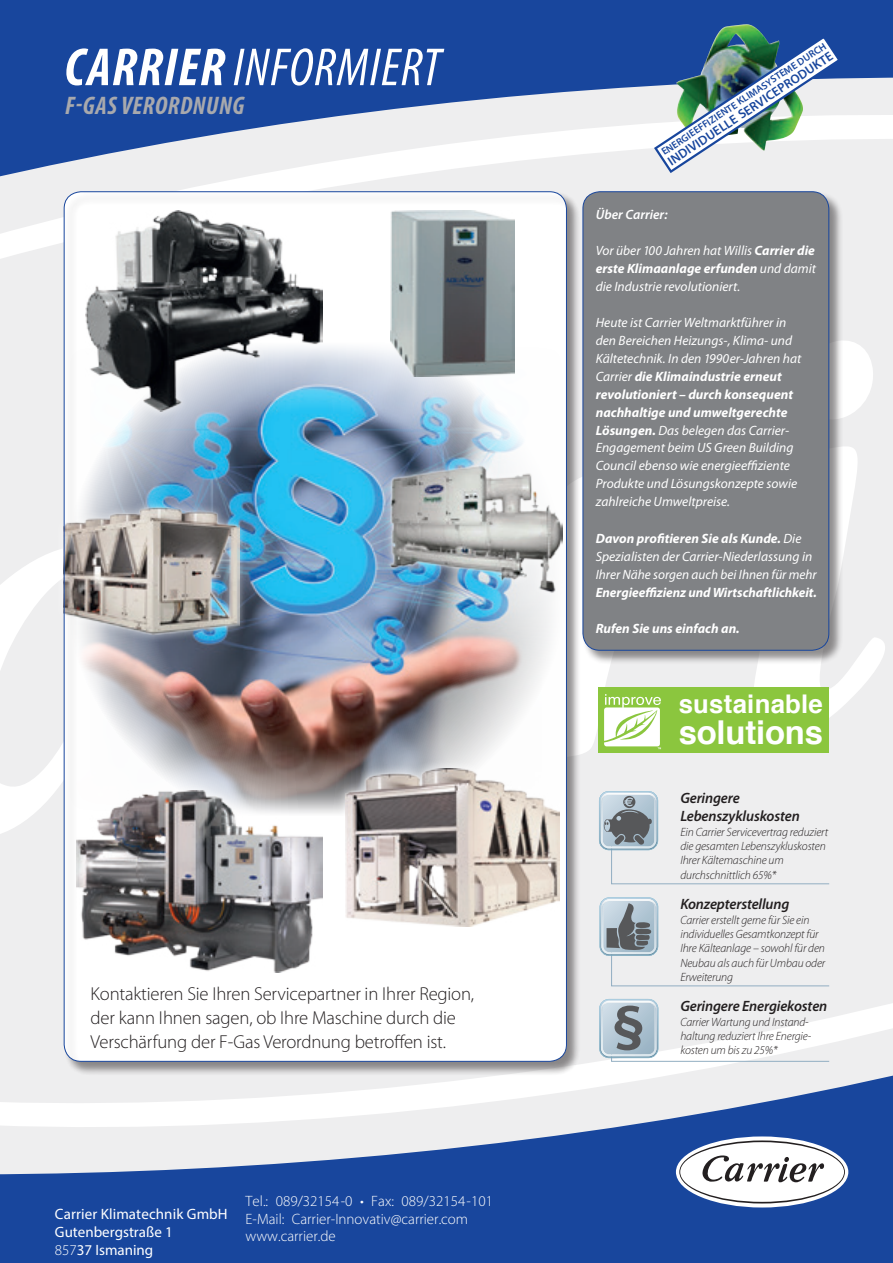
<style>
.page{position:relative;width:893px;height:1263px;background:#fff}
.page>*{position:absolute;margin:0;border:0;box-sizing:border-box;transform-origin:0 0}
.t1{font:italic condensed 54px "Myriad Pro";letter-spacing:.02em;color:#fff}
.t2{font:700 32.85px "Helvetica";letter-spacing:-.005em;color:#fff}
.t3{font:700 25.8px "Helvetica";letter-spacing:.01em;color:#fff}
.t4{font:italic 700 condensed 25.5px "Myriad Pro";letter-spacing:.02em;color:#a8a9ad}
.t5{font:300 18.75px/24px "Myriad Pro";letter-spacing:-.01em;color:#231f20}
.t6{font:300 15px/17.9px "Myriad Pro";color:#fff}
.t7{font:italic 600 15px/18px "Myriad Pro";letter-spacing:-.01em;color:#231f20}
.t8{font:15px/18px "Myriad Pro";color:#fff}
.t9{font:italic 13.5px/18px "Myriad Pro";color:#fff}
.t10{font:italic 700 13.5px "Myriad Pro";letter-spacing:-.005em;color:#fff}
.t11{font:italic 600 13.5px "Myriad Pro";color:#fff}
.t12{font:600 13.05px "Myriad Pro";color:#18469d}
.t13{font:italic 300 12px/14.2px "Myriad Pro";letter-spacing:-.01em;color:#231f20}
.t14{font:600 10.05px "Myriad Pro";color:#18469d}
.s1{font-weight:700}
.s2{font-weight:300}
</style>
<div class="page">
<div style="left:0;top:183px;width:893px;height:866px;background:#eeeeef"></div>
<svg style="left:1px;top:529px;width:63px;height:322px;fill:#eeeeef"></svg>
<svg style="left:0;top:443px;width:1px;height:456px"></svg>
<svg style="left:580px;top:453px;width:198px;height:311px;fill:#eeeeef"></svg>
<svg style="left:701px;top:336px;width:192px;height:405px;fill:#eeeeef"></svg>
<svg style="left:891px;top:390px;width:2px;height:326px"></svg>
<svg style="left:0;top:1049px;width:893px;height:20px;fill:#eeeeef"></svg>
<svg style="left:0;top:0;width:893px;height:183px;background:#6281ba"></svg>
<svg style="left:0;top:1069px;width:893px;height:194px;background:#6b87bd"></svg>
<svg style="left:676px;top:1136px;width:172px;height:71px"></svg>
<svg style="left:679px;top:1140px;width:166px;height:63px"></svg>
<div style="left:680px;top:1142px;width:164px;height:60px;background:#fff;border-radius:50%"></div>
<svg style="left:702px;top:1155px;width:122px;height:27px"></svg>
<img style="left:676px;top:25px;width:127px;height:9px">
<img style="left:652px;top:34px;width:190px;height:141px">
<div style="left:582px;top:191px;width:261px;height:473px;background:#231f20;opacity:.5"></div>
<div style="left:583px;top:192px;width:246px;height:458px;background:#808285;border-radius:17px"></div>
<div style="left:583px;top:191px;width:246px;height:460px;border:1px solid #18469d;border-radius:17px"></div>
<svg style="left:599px;top:791px;width:231px;height:93px;background:#dfe1e4"></svg>
<div style="left:599px;top:687px;width:230px;height:66px;background:#8bc63e"></div>
<svg style="left:604px;top:694px;width:57px;height:55px"></svg>
<svg style="left:599px;top:999px;width:231px;height:63px"></svg>
<svg style="left:600px;top:897px;width:230px;height:90px;background:#dfe2e4"></svg>
<div style="left:54px;top:498px;width:194px;height:144px;background:#fff;opacity:.75"></div>
<div style="left:64px;top:191px;width:516px;height:884px;background:#231f20;opacity:.5"></div>
<img style="left:390px;top:211px;width:124px;height:166px">
<div style="left:336px;top:758px;width:232px;height:177px;background:#fff;opacity:.75"></div>
<img style="left:345px;top:768px;width:214px;height:158px">
<div style="left:76px;top:201px;width:256px;height:219px;background:#fff;opacity:.75"></div>
<img style="left:85px;top:211px;width:238px;height:200px">
<h1 class="t1" style="left:64px;top:38px;width:378px"><span class="s1">CARRIER</span> INFORMIERT</h1>
<h3 class="t4" style="left:65px;top:92px;width:181px">F-GAS VERORDNUNG</h3>
<h3 class="t5" style="left:91px;top:982px;width:385px">Kontaktieren Sie Ihren Servicepartner in Ihrer Region, der kann Ihnen sagen, ob Ihre Maschine durch die<br>Verschärfung der F-Gas Verordnung betroffen ist.</h3>
<p class="t8" style="left:55px;top:1205px;width:174px">Carrier Klimatechnik GmbH<br>Gutenbergstraße 1<br><span class="s2">857</span>37 Ismaning</p>
<p class="t6" style="left:246px;top:1192px;width:249px">Tel.: 089/32154-0 • Fax: 089/32154-101<br>E-Mail: Carrier-Innovativ@carrier.com www.carrier.de</p>
<p class="t14" style="left:659px;top:148px;width:197px;rotate:-34deg">ENERGIEEFFIZIENTE KLIMASYSTEME DURCH</p>
<p class="t12" style="left:665px;top:156px;width:197px;rotate:-34deg">INDIVIDUELLE SERVICEPRODUKTE</p>
<p class="t11" style="left:596px;top:205px;width:73px">Über Carrier:</p>
<p class="t9" style="left:596px;top:241px;width:222px;text-align:justify">Vor über 100 Jahren hat Willis <span class="s1">Carrier die erste Klimaanlage erfunden</span> und damit die Industrie revolutioniert.</p>
<p class="t9" style="left:596px;top:313px;width:207px">Heute ist Carrier Weltmarktführer in den Bereichen Heizungs-, Klima- und Kältetechnik. In den 1990er-Jahren hat Carrier <span class="s1">die Klimaindustrie erneut revolutioniert – durch konsequent nachhaltige und umweltgerechte Lösungen.</span> Das belegen das Carrier-Engagement beim US Green Building Council ebenso wie energieeffiziente Produkte und Lösungskonzepte sowie zahlreiche Umweltpreise.</p>
<p class="t9" style="left:596px;top:529px;width:223px"><span class="s1">Davon profitieren Sie als Kunde.</span> Die<br>Spezialisten der Carrier-Niederlassung in<br>Ihrer Nähe sorgen auch bei Ihnen für mehr</p>
<p class="t10" style="left:596px;top:583px;width:223px">Energieeffizienz und Wirtschaftlichkeit.</p>
<p class="t10" style="left:596px;top:619px;width:146px">Rufen Sie uns einfach an.</p>
<h3 class="t3" style="left:679px;top:683px;width:146px">sustainable</h3>
<h2 class="t2" style="left:679px;top:705px;width:146px">solutions</h2>
<p class="t7" style="left:680px;top:788px;width:121px">Geringere<br>Lebenszykluskosten</p>
<p class="t13" style="left:680px;top:824px;width:149px">Ein Carrier Servicevertrag reduziert die gesamten Lebenszykluskosten<br>Ihrer Kältemaschine um durchschnittlich 65%*</p>
<p class="t7" style="left:680px;top:894px;width:111px">Konzepterstellung</p>
<p class="t13" style="left:680px;top:912px;width:146px">Carrier erstellt gerne für Sie ein individuelles Gesamtkonzept für<br>Ihre Kälteanlage – sowohl für den<br>Neubau als auch für Umbau oder<br>Erweiterung</p>
<p class="t7" style="left:680px;top:996px;width:148px">Geringere Energiekosten</p>
<p class="t13" style="left:680px;top:1014px;width:132px">Carrier Wartung und Instand&shy;haltung reduziert Ihre Energie&shy;kosten um bis zu 25%*</p>
</div>
